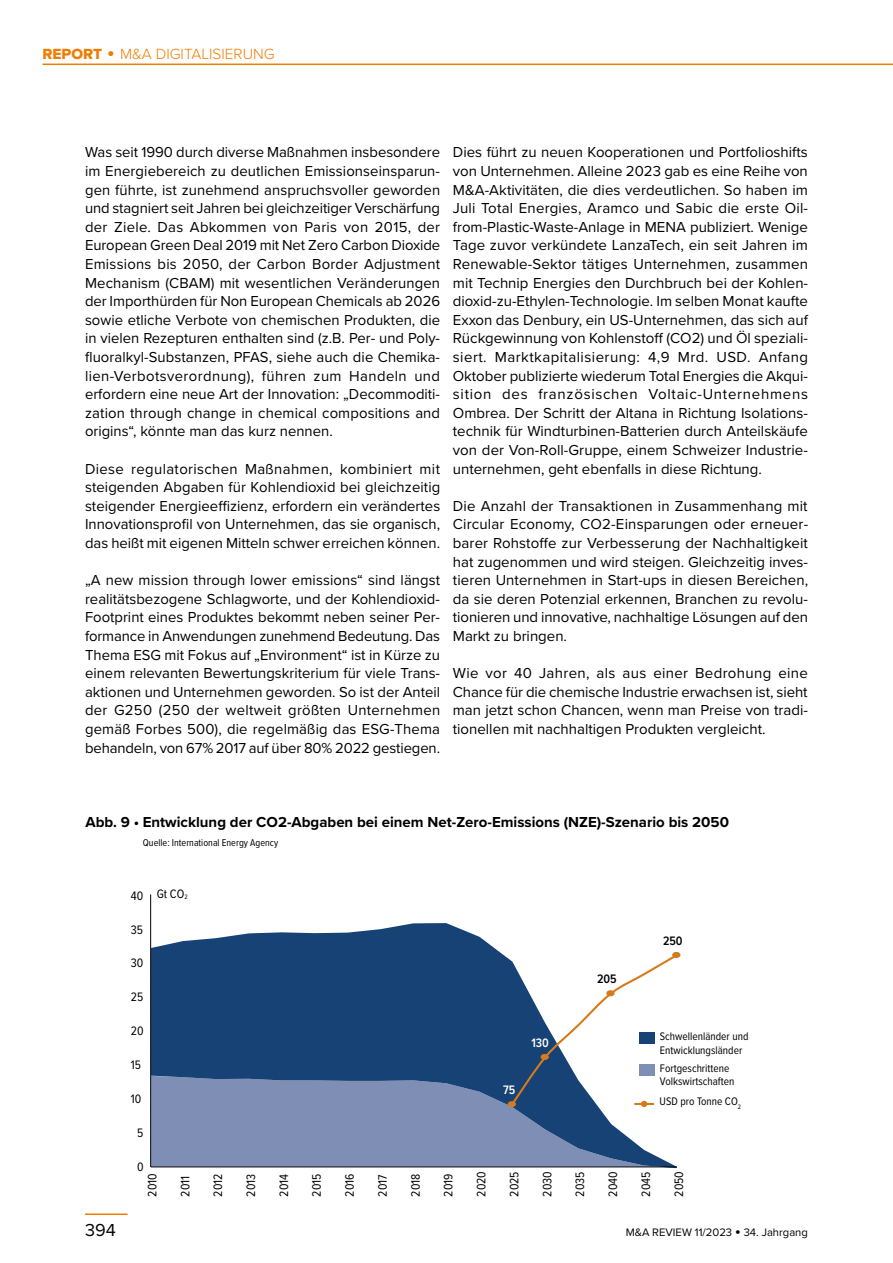
<style>
.page{position:relative;width:893px;height:1263px;background:#fff}
.page>*{position:absolute;margin:0;border:0;box-sizing:border-box;transform-origin:0 0}
.t1{font:18px "Proxima Nova";color:#000}
.t2{font:300 15.3px "Proxima Nova";color:#ef7d00}
.t3{font:15px/18.6px "Proxima Nova";color:#000;text-align:justify}
.t4{font:700 15px "Proxima Nova";color:#000}
.t5{font:12.75px "Proxima Nova Cond";color:#010202}
.t6{font:600 12.75px "Proxima Nova Cond";color:#010202}
.t7{font:600 12.75px "Proxima Nova Cond";color:#fff}
.t8{font:11.4px/13.5px "Proxima Nova Cond";color:#010202}
.t9{font:11.25px "Proxima Nova";color:#000}
.t10{font:10.2px "Proxima Nova Cond";color:#000}
.s1{font-family:"Proxima Nova Extrabld";font-weight:400}
.s2{font-family:"Arial";font-weight:900}
.s3{font-size:6.6px}
</style>
<div class="page">
<hr style="left:85px;top:1213px;width:43px;height:2px;background:#ef7d00">
<svg style="left:151px;top:923px;width:526px;height:244px;background:#537099"></svg>
<hr style="left:150px;top:1167px;width:527px;height:1px;background:#010202">
<svg style="left:508px;top:952px;width:172px;height:155px"></svg>
<hr style="left:150px;top:894px;width:1px;height:273px;background:#010202">
<hr style="left:43px;top:64px;width:850px;height:1px;background:#ef7d00">
<p class="t2" style="left:43px;top:42px;width:234px"><span class="s1">REPORT</span> <span class="s2">•</span> M&amp;A DIGITALISIERUNG</p>
<p class="t3" style="left:85px;top:142px;width:357px">Was seit 1990 durch diverse Maßnahmen insbesondere im Energiebereich zu deutlichen Emissionseinsparun&shy;gen führte, ist zunehmend anspruchsvoller geworden und stagniert seit Jahren bei gleichzeitiger Verschärfung der Ziele. Das Abkommen von Paris von 2015, der European Green Deal 2019 mit Net Zero Carbon Dioxide Emissions bis 2050, der Carbon Border Adjustment Mechanism (CBAM) mit wesentlichen Veränderungen der Importhürden für Non European Chemicals ab 2026 sowie etliche Verbote von chemischen Produkten, die in vielen Rezepturen enthalten sind (z.B. Per- und Poly&shy;fluoralkyl-Substanzen, PFAS, siehe auch die Chemika&shy;lien-Verbotsverordnung), führen zum Handeln und erfordern eine neue Art der Innovation: „Decommoditi&shy;zation through change in chemical compositions and origins“, könnte man das kurz nennen.</p>
<p class="t3" style="left:85px;top:459px;width:357px">Diese regulatorischen Maßnahmen, kombiniert mit steigenden Abgaben für Kohlendioxid bei gleichzeitig steigender Energieeffizienz, erfordern ein verändertes Innovationsprofil von Unternehmen, das sie organisch, das heißt mit eigenen Mitteln schwer erreichen können.</p>
<p class="t3" style="left:85px;top:570px;width:357px">„A new mission through lower emissions“ sind längst realitätsbezogene Schlagworte, und der Kohlendioxid-Footprint eines Produktes bekommt neben seiner Per&shy;formance in Anwendungen zunehmend Bedeutung. Das Thema ESG mit Fokus auf „Environment“ ist in Kürze zu einem relevanten Bewertungskriterium für viele Trans&shy;aktionen und Unternehmen geworden. So ist der Anteil der G250 (250 der weltweit größten Unternehmen gemäß Forbes 500), die regelmäßig das ESG-Thema behandeln, von 67% 2017 auf über 80% 2022 gestiegen.</p>
<p class="t3" style="left:453px;top:142px;width:357px">Dies führt zu neuen Kooperationen und Portfolioshifts von Unternehmen. Alleine 2023 gab es eine Reihe von M&amp;A-Aktivitäten, die dies verdeutlichen. So haben im Juli Total Energies, Aramco und Sabic die erste Oil&shy;from-Plastic-Waste-Anlage in MENA publiziert. Wenige Tage zuvor verkündete LanzaTech, ein seit Jahren im Renewable-Sektor tätiges Unternehmen, zusammen mit Technip Energies den Durchbruch bei der Kohlen&shy;dioxid-zu-Ethylen-Technologie. Im selben Monat kaufte Exxon das Denbury, ein US-Unternehmen, das sich auf Rückgewinnung von Kohlenstoff (CO2) und Öl speziali&shy;siert. Marktkapitalisierung: 4,9 Mrd. USD. Anfang Oktober publizierte wiederum Total Energies die Akqui&shy;sition des französischen Voltaic-Unternehmens Ombrea. Der Schritt der Altana in Richtung Isolations&shy;technik für Windturbinen-Batterien durch Anteilskäufe von der Von-Roll-Gruppe, einem Schweizer Industrie&shy;unternehmen, geht ebenfalls in diese Richtung.</p>
<p class="t3" style="left:453px;top:496px;width:357px">Die Anzahl der Transaktionen in Zusammenhang mit Circular Economy, CO2-Einsparungen oder erneuer&shy;barer Rohstoffe zur Verbesserung der Nachhaltigkeit hat zugenommen und wird steigen. Gleichzeitig inves&shy;tieren Unternehmen in Start-ups in diesen Bereichen, da sie deren Potenzial erkennen, Branchen zu revolu&shy;tionieren und innovative, nachhaltige Lösungen auf den Markt zu bringen.</p>
<p class="t3" style="left:453px;top:663px;width:357px">Wie vor 40 Jahren, als aus einer Bedrohung eine Chance für die chemische Industrie erwachsen ist, sieht man jetzt schon Chancen, wenn man Preise von tradi&shy;tionellen mit nachhaltigen Produkten vergleicht.</p>
<p class="t4" style="left:85px;top:811px;width:645px">Abb. 9 • Entwicklung der CO2-Abgaben bei einem Net-Zero-Emissions (NZE)-Szenario bis 2050</p>
<p class="t10" style="left:143px;top:835px;width:137px">Quelle: International Energy Agency</p>
<p class="t5" style="left:131px;top:886px;width:14px">40</p>
<p class="t5" style="left:131px;top:920px;width:14px">35</p>
<p class="t5" style="left:131px;top:954px;width:14px">30</p>
<p class="t5" style="left:131px;top:988px;width:14px">25</p>
<p class="t5" style="left:131px;top:1022px;width:14px">20</p>
<p class="t5" style="left:131px;top:1056px;width:12px">15</p>
<p class="t5" style="left:131px;top:1089px;width:12px">10</p>
<p class="t5" style="left:137px;top:1123px;width:8px">5</p>
<p class="t5" style="left:157px;top:884px;width:32px">Gt CO<span class="s3">2</span></p>
<p class="t7" style="left:503px;top:1080px;width:14px">75</p>
<p class="t7" style="left:531px;top:1033px;width:19px">130</p>
<p class="t6" style="left:597px;top:969px;width:21px">205</p>
<p class="t6" style="left:663px;top:931px;width:21px">250</p>
<p class="t8" style="left:660px;top:1029px;width:90px">Schwellenländer und<br>Entwicklungsländer</p>
<p class="t8" style="left:660px;top:1061px;width:76px">Fortgeschrittene<br>Volkswirtschaften</p>
<p class="t8" style="left:660px;top:1094px;width:83px">USD pro Tonne CO<sub>2</sub></p>
<p class="t5" style="left:137px;top:1157px;width:8px">0</p>
<p class="t5" style="left:143px;top:1197px;width:25px;rotate:-90deg">2010</p>
<p class="t5" style="left:176px;top:1197px;width:22px;rotate:-90deg">2011</p>
<p class="t5" style="left:208px;top:1197px;width:24px;rotate:-90deg">2012</p>
<p class="t5" style="left:241px;top:1197px;width:24px;rotate:-90deg">2013</p>
<p class="t5" style="left:274px;top:1197px;width:24px;rotate:-90deg">2014</p>
<p class="t5" style="left:307px;top:1197px;width:24px;rotate:-90deg">2015</p>
<p class="t5" style="left:340px;top:1197px;width:24px;rotate:-90deg">2016</p>
<p class="t5" style="left:373px;top:1197px;width:24px;rotate:-90deg">2017</p>
<p class="t5" style="left:406px;top:1197px;width:24px;rotate:-90deg">2018</p>
<p class="t5" style="left:439px;top:1197px;width:24px;rotate:-90deg">2019</p>
<p class="t5" style="left:472px;top:1197px;width:27px;rotate:-90deg">2020</p>
<p class="t5" style="left:505px;top:1197px;width:27px;rotate:-90deg">2025</p>
<p class="t5" style="left:538px;top:1197px;width:27px;rotate:-90deg">2030</p>
<p class="t5" style="left:571px;top:1197px;width:26px;rotate:-90deg">2035</p>
<p class="t5" style="left:604px;top:1197px;width:27px;rotate:-90deg">2040</p>
<p class="t5" style="left:636px;top:1197px;width:26px;rotate:-90deg">2045</p>
<p class="t5" style="left:669px;top:1197px;width:27px;rotate:-90deg">2050</p>
<p class="t1" style="left:85px;top:1217px;width:32px">394</p>
<p class="t9" style="left:626px;top:1224px;width:184px">M&amp;A REVIEW 11/2023 <span class="s2">•</span> 34. Jahrgang</p>
</div>
